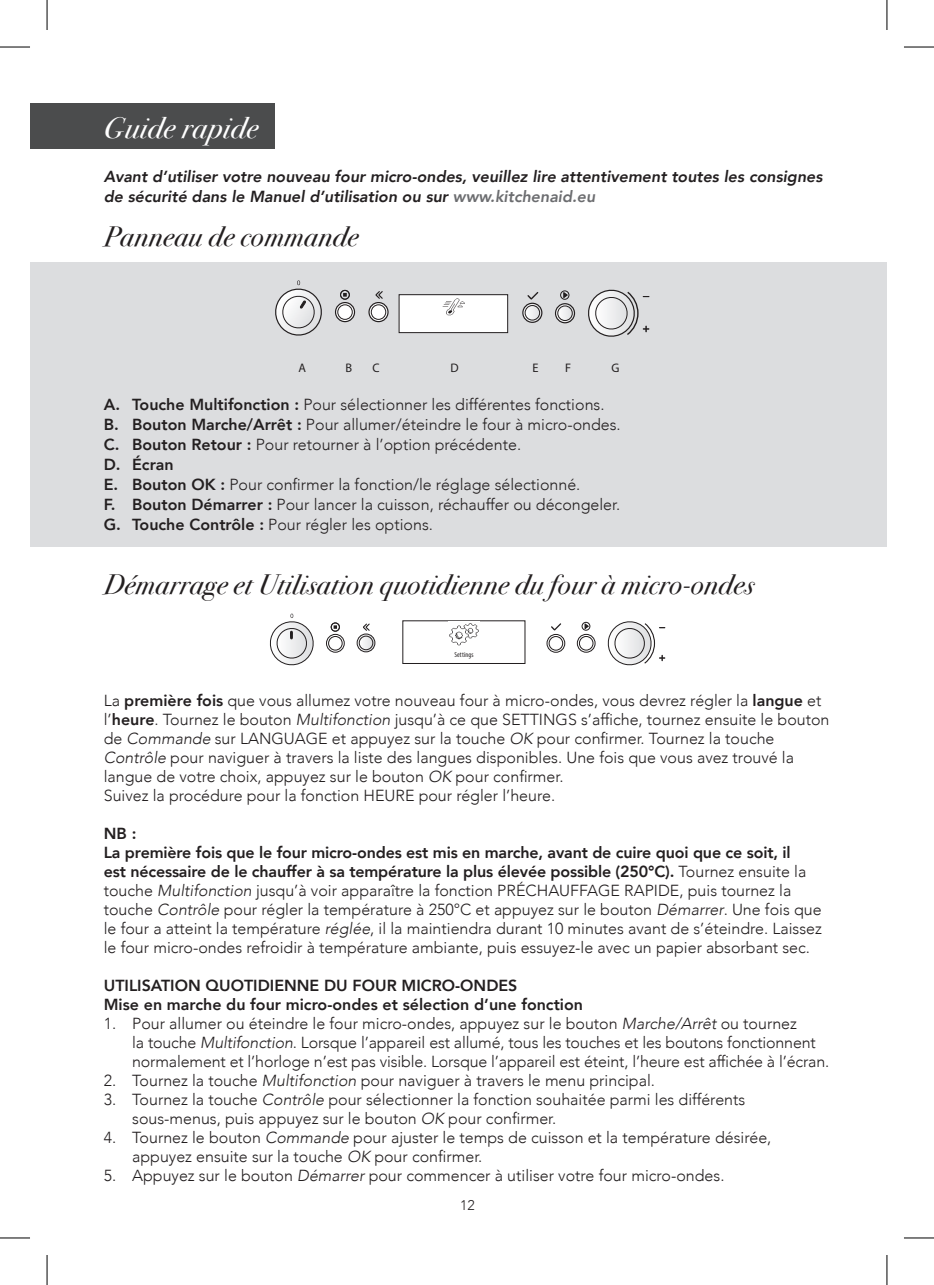
<style>
.page{position:relative;width:934px;height:1285px;background:#fff}
.page>*{position:absolute;margin:0;border:0;box-sizing:border-box;transform-origin:0 0}
.t1{font:italic 30px "Bodoni Svty Two ITCTT";letter-spacing:.02em;color:#fff}
.t2{font:italic 28px "Bodoni Svty Two ITCTT";letter-spacing:.02em;color:#231f20}
.t3{font:300 16px/19px "Avenir";color:#231f20}
.t4{font:italic 800 16px/20px "Avenir";color:#231f20}
.t5{font:800 16px "Avenir";color:#231f20}
.t6{font:300 14px "Avenir";color:#231f20}
.t7{font:12.4px "Myriad Pro";color:#231f20}
.t8{font:condensed 7.2px "Myriad Pro";letter-spacing:.015em;color:#231f20}
.s1{color:#6c6d70}
.s2{font-weight:800}
.s3{font-style:italic}
</style>
<div class="page">
<div style="left:30px;top:104px;width:244px;height:45px;background:#4b4c4d"></div>
<div style="left:30px;top:263px;width:856px;height:284px;background:#dcdddf"></div>
<svg style="left:369px;top:302px;width:19px;height:20px"></svg>
<div style="left:368px;top:302px;width:20px;height:20px;border:1px solid #231f20;border-radius:50%"></div>
<div style="left:371px;top:305px;width:14px;height:14px;background:#fff;border-radius:50%"></div>
<div style="left:370px;top:304px;width:16px;height:16px;border:1px solid #231f20;border-radius:50%"></div>
<svg style="left:588px;top:289px;width:60px;height:48px"></svg>
<svg style="left:563px;top:292px;width:4px;height:6px"></svg>
<div style="left:560px;top:290px;width:9px;height:10px;border:1px solid #231f20;border-radius:50%"></div>
<svg style="left:335px;top:302px;width:19px;height:20px"></svg>
<div style="left:335px;top:302px;width:20px;height:20px;border:1px solid #231f20;border-radius:50%"></div>
<div style="left:337px;top:305px;width:15px;height:14px;background:#fff;border-radius:50%"></div>
<div style="left:337px;top:304px;width:15px;height:16px;border:1px solid #231f20;border-radius:50%"></div>
<div style="left:340px;top:290px;width:9px;height:9px;border:1px solid #231f20;border-radius:50%"></div>
<div style="left:340px;top:290px;width:9px;height:10px;border:1px solid #231f20;border-radius:50%"></div>
<svg style="left:343px;top:293px;width:3px;height:4px"></svg>
<svg style="left:275px;top:280px;width:47px;height:56px"></svg>
<svg style="left:522px;top:303px;width:19px;height:19px"></svg>
<div style="left:522px;top:303px;width:20px;height:20px;border:1px solid #231f20;border-radius:50%"></div>
<svg style="left:525px;top:305px;width:14px;height:15px"></svg>
<div style="left:524px;top:305px;width:16px;height:15px;border:1px solid #231f20;border-radius:50%"></div>
<svg style="left:555px;top:304px;width:19px;height:19px"></svg>
<div style="left:554px;top:303px;width:21px;height:20px;border:1px solid #231f20;border-radius:50%"></div>
<svg style="left:557px;top:306px;width:15px;height:14px"></svg>
<div style="left:557px;top:305px;width:15px;height:16px;border:1px solid #231f20;border-radius:50%"></div>
<svg style="left:375px;top:291px;width:8px;height:8px"></svg>
<svg style="left:527px;top:292px;width:11px;height:8px"></svg>
<div style="left:399px;top:295px;width:108px;height:38px;background:#fff"></div>
<div style="left:399px;top:294px;width:108px;height:39px;border:1px solid #231f20"></div>
<img style="left:442px;top:298px;width:23px;height:18px">
<svg style="left:607px;top:621px;width:57px;height:45px"></svg>
<svg style="left:584px;top:624px;width:4px;height:4px"></svg>
<div style="left:581px;top:622px;width:9px;height:8px;border:1px solid #231f20;border-radius:50%"></div>
<svg style="left:326px;top:634px;width:18px;height:18px"></svg>
<div style="left:326px;top:634px;width:18px;height:18px;border:1px solid #231f20;border-radius:50%"></div>
<div style="left:328px;top:636px;width:14px;height:14px;background:#fff;border-radius:50%"></div>
<div style="left:328px;top:636px;width:14px;height:14px;border:1px solid #231f20;border-radius:50%"></div>
<div style="left:331px;top:623px;width:8px;height:8px;border:1px solid #231f20;border-radius:50%"></div>
<div style="left:331px;top:622px;width:8px;height:9px;border:1px solid #231f20;border-radius:50%"></div>
<svg style="left:333px;top:625px;width:4px;height:4px"></svg>
<svg style="left:269px;top:613px;width:45px;height:53px"></svg>
<svg style="left:577px;top:634px;width:18px;height:18px"></svg>
<div style="left:576px;top:634px;width:19px;height:18px;border:1px solid #231f20;border-radius:50%"></div>
<div style="left:579px;top:636px;width:13px;height:14px;background:#fff;border-radius:50%"></div>
<div style="left:578px;top:636px;width:15px;height:14px;border:1px solid #231f20;border-radius:50%"></div>
<svg style="left:363px;top:623px;width:7px;height:8px"></svg>
<svg style="left:551px;top:623px;width:10px;height:8px"></svg>
<svg style="left:357px;top:634px;width:18px;height:18px"></svg>
<div style="left:356px;top:633px;width:19px;height:19px;border:1px solid #231f20;border-radius:50%"></div>
<svg style="left:359px;top:636px;width:13px;height:14px"></svg>
<div style="left:359px;top:636px;width:14px;height:14px;border:1px solid #231f20;border-radius:50%"></div>
<svg style="left:546px;top:634px;width:18px;height:18px"></svg>
<div style="left:546px;top:634px;width:19px;height:19px;border:1px solid #231f20;border-radius:50%"></div>
<div style="left:549px;top:636px;width:13px;height:14px;background:#fff;border-radius:50%"></div>
<div style="left:548px;top:636px;width:15px;height:14px;border:1px solid #231f20;border-radius:50%"></div>
<img style="left:449px;top:623px;width:30px;height:23px">
<hr style="left:0;top:47px;width:30px;height:1px;background:#000">
<hr style="left:903px;top:47px;width:30px;height:1px;background:#000">
<hr style="left:0;top:1237px;width:30px;height:1px;background:#000">
<hr style="left:903px;top:1237px;width:30px;height:1px;background:#000">
<hr style="left:47px;top:0;width:1px;height:30px;background:#000">
<hr style="left:47px;top:1255px;width:1px;height:30px;background:#000">
<hr style="left:886px;top:0;width:1px;height:30px;background:#000">
<hr style="left:886px;top:1255px;width:1px;height:30px;background:#000">
<p class="t1" style="left:104px;top:101px;width:155px">Guide rapide</p>
<p class="t4" style="left:104px;top:167px;width:720px">Avant d’utiliser votre nouveau four micro-ondes, veuillez lire attentivement toutes les consignes de sécurité dans le Manuel d’utilisation ou sur <span class="s1">www.kitchenaid.eu</span></p>
<p class="t2" style="left:104px;top:212px;width:256px">Panneau de commande</p>
<p class="t7" style="left:298px;top:360px;width:9px">A</p>
<p class="t7" style="left:345px;top:360px;width:8px">B</p>
<p class="t7" style="left:372px;top:360px;width:9px">C</p>
<p class="t7" style="left:450px;top:360px;width:10px">D</p>
<p class="t7" style="left:532px;top:360px;width:8px">E</p>
<p class="t7" style="left:564px;top:360px;width:8px">F</p>
<p class="t7" style="left:611px;top:360px;width:9px">G</p>
<p class="t3" style="left:104px;top:395px;width:502px"><span class="s2">A. Touche Multifonction :</span> Pour sélectionner les différentes fonctions.</p>
<p class="t3" style="left:104px;top:415px;width:518px"><span class="s2">B. Bouton Marche/Arrêt :</span> Pour allumer/éteindre le four à micro-ondes.</p>
<p class="t3" style="left:104px;top:435px;width:418px"><span class="s2">C. Bouton Retour :</span> Pour retourner à l’option précédente.</p>
<p class="t5" style="left:104px;top:452px;width:71px">D. Écran</p>
<p class="t3" style="left:104px;top:475px;width:478px"><span class="s2">E. Bouton OK :</span> Pour confirmer la fonction/le réglage sélectionné.</p>
<p class="t3" style="left:104px;top:495px;width:517px"><span class="s2">F. Bouton Démarrer :</span> Pour lancer la cuisson, réchauffer ou décongeler.</p>
<p class="t3" style="left:104px;top:515px;width:330px"><span class="s2">G. Touche Contrôle :</span> Pour régler les options.</p>
<p class="t2" style="left:104px;top:560px;width:651px">Démarrage et Utilisation quotidienne du four à micro-ondes</p>
<p class="t8" style="left:454px;top:650px;width:21px">Settings</p>
<p class="t3" style="left:104px;top:691px;width:726px">La <span class="s2">première fois</span> que vous allumez votre nouveau four à micro-ondes, vous devrez régler la <span class="s2">langue</span> et l’<span class="s2">heure</span>. Tournez le bouton <span class="s3">Multifonction</span> jusqu’à ce que SETTINGS s’affiche, tournez ensuite le bouton de <span class="s3">Commande</span> sur LANGUAGE et appuyez sur la touche <span class="s3">OK</span> pour confirmer. Tournez la touche <span class="s3">Contrôle</span> pour naviguer à travers la liste des langues disponibles. Une fois que vous avez trouvé la langue de votre choix, appuyez sur le bouton <span class="s3">OK</span> pour confirmer.</p>
<p class="t3" style="left:104px;top:786px;width:452px">Suivez la procédure pour la fonction HEURE pour régler l’heure.</p>
<p class="t5" style="left:104px;top:821px;width:34px">NB :</p>
<p class="t3" style="left:104px;top:843px;width:719px"><span class="s2">La première fois que le four micro-ondes est mis en marche, avant de cuire quoi que ce soit, il<br>est nécessaire de le chauffer à sa température la plus élevée possible (250°C).</span> Tournez ensuite la touche <span class="s3">Multifonction</span> jusqu’à voir apparaître la fonction PRÉCHAUFFAGE RAPIDE, puis tournez la touche <span class="s3">Contrôle</span> pour régler la température à 250°C et appuyez sur le bouton <span class="s3">Démarrer</span>. Une fois que le four a atteint la température <span class="s3">réglée</span>, il la maintiendra durant 10 minutes avant de s’éteindre. Laissez le four micro-ondes refroidir à température ambiante, puis essuyez-le avec un papier absorbant sec.</p>
<p class="t5" style="left:104px;top:973px;width:415px">UTILISATION QUOTIDIENNE DU FOUR MICRO-ONDES</p>
<p class="t5" style="left:104px;top:992px;width:480px">Mise en marche du four micro-ondes et sélection d’une fonction</p>
<p class="t3" style="left:104px;top:1014px;width:694px">1. Pour allumer ou éteindre le four micro-ondes, appuyez sur le bouton <span class="s3">Marche/Arrêt</span> ou tournez</p>
<p class="t3" style="left:132px;top:1033px;width:685px">la touche <span class="s3">Multifonction</span>. Lorsque l’appareil est allumé, tous les touches et les boutons fonctionnent</p>
<p class="t3" style="left:132px;top:1052px;width:698px">normalement et l’horloge n’est pas visible. Lorsque l’appareil est éteint, l’heure est affichée à l’écran.</p>
<p class="t3" style="left:104px;top:1071px;width:552px">2. Tournez la touche <span class="s3">Multifonction</span> pour naviguer à travers le menu principal.</p>
<p class="t3" style="left:104px;top:1090px;width:642px">3. Tournez la touche <span class="s3">Contrôle</span> pour sélectionner la fonction souhaitée parmi les différents</p>
<p class="t3" style="left:132px;top:1109px;width:425px">sous-menus, puis appuyez sur le bouton <span class="s3">OK</span> pour confirmer.</p>
<p class="t3" style="left:104px;top:1128px;width:668px">4. Tournez le bouton <span class="s3">Commande</span> pour ajuster le temps de cuisson et la température désirée,</p>
<p class="t3" style="left:132px;top:1147px;width:351px">appuyez ensuite sur la touche <span class="s3">OK</span> pour confirmer.</p>
<p class="t3" style="left:104px;top:1166px;width:622px">5. Appuyez sur le bouton <span class="s3">Démarrer</span> pour commencer à utiliser votre four micro-ondes.</p>
<p class="t6" style="left:460px;top:1196px;width:16px">12</p>
</div>
